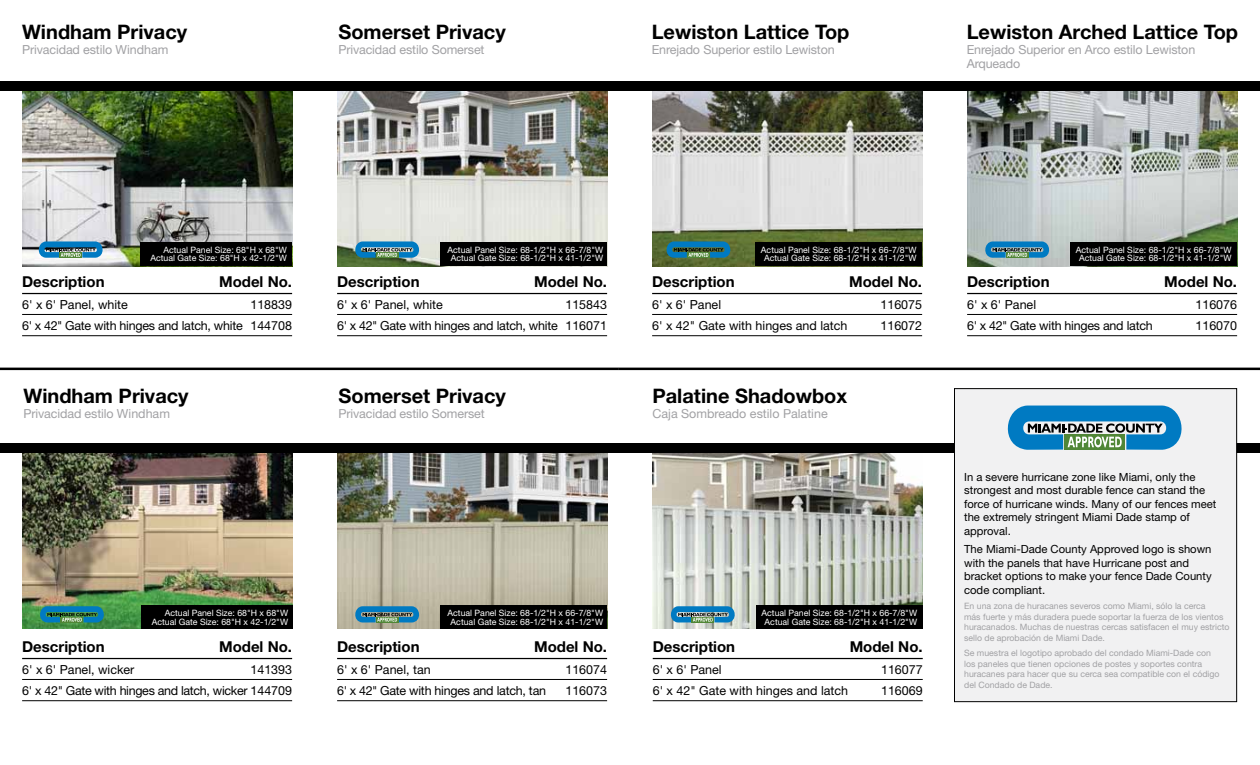
<style>
.page{position:relative;width:1260px;height:765px;background:#fff}
.page>*{position:absolute;margin:0;border:0;box-sizing:border-box;transform-origin:0 0}
.t1{font:700 20px "Helvetica Neue";color:#000}
.t2{font:700 15px "Helvetica Neue";color:#000}
.t3{font:12.5px "Helvetica Neue";color:#000}
.t4{font:12.5px/13.8px "Helvetica Neue";letter-spacing:-.01em;color:#a1a1a4}
.t5{font:12.5px/21.2px "Helvetica Neue";letter-spacing:-.02em;color:#000;text-align:right}
.t6{font:12.5px/21.2px "Helvetica Neue";letter-spacing:-.025em;color:#000;text-align:right}
.t7{font:11.25px/13.5px "Helvetica Neue";color:#000}
.t8{font:8.75px/8.8px "Helvetica Neue";color:#fff;text-align:center}
.t9{font:8.75px/10.5px "Helvetica Neue";color:#a1a1a4}
</style>
<div class="page">
<img style="left:653px;top:452px;width:270px;height:177px">
<hr style="left:618px;top:368px;width:642px;height:2px;background:#000">
<div style="left:624px;top:443px;width:636px;height:9px;background:#000"></div>
<div style="left:954px;top:388px;width:283px;height:314px;background:#f1f1f2;border:1px solid #000"></div>
<img style="left:337px;top:452px;width:270px;height:177px">
<img style="left:22px;top:452px;width:270px;height:177px">
<img style="left:22px;top:91px;width:270px;height:175px">
<img style="left:337px;top:91px;width:270px;height:175px">
<img style="left:652px;top:91px;width:270px;height:175px">
<img style="left:967px;top:91px;width:270px;height:175px">
<hr style="left:22px;top:293px;width:270px;height:1px;background:#000">
<hr style="left:22px;top:314px;width:270px;height:1px;background:#000">
<hr style="left:22px;top:335px;width:270px;height:1px;background:#000">
<hr style="left:22px;top:658px;width:270px;height:1px;background:#000">
<hr style="left:22px;top:679px;width:270px;height:1px;background:#000">
<hr style="left:22px;top:700px;width:270px;height:1px;background:#000">
<div style="left:0;top:443px;width:631px;height:9px;background:#000"></div>
<hr style="left:0;top:368px;width:618px;height:2px;background:#000">
<hr style="left:337px;top:293px;width:270px;height:1px;background:#000">
<hr style="left:337px;top:314px;width:270px;height:1px;background:#000">
<hr style="left:337px;top:335px;width:270px;height:1px;background:#000">
<hr style="left:337px;top:658px;width:270px;height:1px;background:#000">
<hr style="left:337px;top:679px;width:270px;height:1px;background:#000">
<hr style="left:337px;top:700px;width:270px;height:1px;background:#000">
<hr style="left:652px;top:293px;width:270px;height:1px;background:#000">
<hr style="left:652px;top:314px;width:270px;height:1px;background:#000">
<hr style="left:652px;top:335px;width:270px;height:1px;background:#000">
<div style="left:140px;top:242px;width:152px;height:23px;background:#000"></div>
<div style="left:440px;top:242px;width:167px;height:23px;background:#000"></div>
<div style="left:755px;top:242px;width:167px;height:23px;background:#000"></div>
<div style="left:1070px;top:242px;width:167px;height:23px;background:#000"></div>
<hr style="left:967px;top:293px;width:270px;height:1px;background:#000">
<hr style="left:967px;top:314px;width:270px;height:1px;background:#000">
<hr style="left:967px;top:335px;width:270px;height:1px;background:#000">
<hr style="left:653px;top:658px;width:270px;height:1px;background:#000">
<hr style="left:653px;top:679px;width:270px;height:1px;background:#000">
<hr style="left:653px;top:700px;width:270px;height:1px;background:#000">
<div style="left:141px;top:606px;width:151px;height:23px;background:#000"></div>
<div style="left:440px;top:606px;width:167px;height:23px;background:#000"></div>
<div style="left:756px;top:606px;width:167px;height:23px;background:#000"></div>
<div style="left:0;top:82px;width:633px;height:9px;background:#000"></div>
<div style="left:624px;top:82px;width:636px;height:9px;background:#000"></div>
<svg style="left:36px;top:241px;width:70px;height:17px"></svg>
<svg style="left:352px;top:241px;width:70px;height:17px"></svg>
<svg style="left:663px;top:241px;width:70px;height:17px"></svg>
<svg style="left:982px;top:241px;width:70px;height:17px"></svg>
<svg style="left:37px;top:606px;width:70px;height:17px"></svg>
<svg style="left:352px;top:606px;width:70px;height:17px"></svg>
<svg style="left:668px;top:606px;width:70px;height:17px"></svg>
<svg style="left:1007px;top:405px;width:175px;height:45px"></svg>
<h1 class="t1" style="left:22px;top:20px;width:167px">Windham Privacy</h1>
<h3 class="t4" style="left:22px;top:43px;width:148px">Privacidad estilo Windham</h3>
<h1 class="t1" style="left:338px;top:20px;width:169px">Somerset Privacy</h1>
<h3 class="t4" style="left:338px;top:43px;width:148px">Privacidad estilo Somerset</h3>
<h1 class="t1" style="left:652px;top:20px;width:199px">Lewiston Lattice Top</h1>
<h3 class="t4" style="left:652px;top:43px;width:185px">Enrejado Superior estilo Lewiston</h3>
<h1 class="t1" style="left:967px;top:20px;width:273px">Lewiston Arched Lattice Top</h1>
<h3 class="t4" style="left:967px;top:43px;width:230px">Enrejado Superior en Arco estilo Lewiston<br>Arqueado</h3>
<p class="t8" style="left:151px;top:245px;width:138px;text-align:right">Actual Panel Size: 68"H x 68"W<br>Actual Gate Size: 68"H x 42-1/2"W</p>
<p class="t8" style="left:448px;top:245px;width:157px">Actual Panel Size: 68-1/2"H x 66-7/8"W<br>Actual Gate Size: 68-1/2"H x 41-1/2"W</p>
<p class="t8" style="left:761px;top:245px;width:157px">Actual Panel Size: 68-1/2"H x 66-7/8"W<br>Actual Gate Size: 68-1/2"H x 41-1/2"W</p>
<p class="t8" style="left:1076px;top:245px;width:157px">Actual Panel Size: 68-1/2"H x 66-7/8"W<br>Actual Gate Size: 68-1/2"H x 41-1/2"W</p>
<h2 class="t2" style="left:22px;top:273px;width:84px">Description</h2>
<h2 class="t2" style="left:219px;top:273px;width:75px">Model No.</h2>
<h3 class="t3" style="left:22px;top:297px;width:107px">6' x 6' Panel, white</h3>
<h3 class="t5" style="left:22px;top:293px;width:272px">118839<br>6' x 42" Gate with hinges and latch, white 144708</h3>
<h2 class="t2" style="left:337px;top:273px;width:84px">Description</h2>
<h2 class="t2" style="left:534px;top:273px;width:75px">Model No.</h2>
<h3 class="t3" style="left:337px;top:297px;width:107px">6' x 6' Panel, white</h3>
<h3 class="t5" style="left:337px;top:293px;width:271px">115843<br>6' x 42" Gate with hinges and latch, white 116071</h3>
<h2 class="t2" style="left:652px;top:273px;width:84px">Description</h2>
<h2 class="t2" style="left:849px;top:273px;width:75px">Model No.</h2>
<h3 class="t3" style="left:652px;top:297px;width:71px">6' x 6' Panel</h3>
<h3 class="t3" style="left:880px;top:297px;width:43px">116075</h3>
<h3 class="t3" style="left:652px;top:318px;width:197px">6' x 42" Gate with hinges and latch</h3>
<h3 class="t3" style="left:880px;top:318px;width:43px">116072</h3>
<h1 class="t1" style="left:24px;top:383px;width:167px">Windham Privacy</h1>
<h3 class="t4" style="left:24px;top:406px;width:148px">Privacidad estilo Windham</h3>
<h1 class="t1" style="left:339px;top:383px;width:169px">Somerset Privacy</h1>
<h3 class="t4" style="left:339px;top:406px;width:148px">Privacidad estilo Somerset</h3>
<h1 class="t1" style="left:652px;top:383px;width:196px">Palatine Shadowbox</h1>
<h3 class="t4" style="left:652px;top:406px;width:177px">Caja Sombreado estilo Palatine</h3>
<p class="t8" style="left:152px;top:609px;width:138px;text-align:right">Actual Panel Size: 68"H x 68"W<br>Actual Gate Size: 68"H x 42-1/2"W</p>
<p class="t8" style="left:448px;top:609px;width:157px">Actual Panel Size: 68-1/2"H x 66-7/8"W<br>Actual Gate Size: 68-1/2"H x 41-1/2"W</p>
<p class="t8" style="left:762px;top:609px;width:157px">Actual Panel Size: 68-1/2"H x 66-7/8"W<br>Actual Gate Size: 68-1/2"H x 41-1/2"W</p>
<h2 class="t2" style="left:22px;top:638px;width:84px">Description</h2>
<h2 class="t2" style="left:219px;top:638px;width:75px">Model No.</h2>
<h3 class="t3" style="left:22px;top:662px;width:114px">6' x 6' Panel, wicker</h3>
<h3 class="t6" style="left:22px;top:658px;width:272px">141393<br>6' x 42" Gate with hinges and latch, wicker 144709</h3>
<h2 class="t2" style="left:337px;top:638px;width:84px">Description</h2>
<h2 class="t2" style="left:534px;top:638px;width:75px">Model No.</h2>
<h3 class="t3" style="left:337px;top:662px;width:95px">6' x 6' Panel, tan</h3>
<h3 class="t3" style="left:565px;top:662px;width:43px">116074</h3>
<h3 class="t5" style="left:337px;top:680px;width:210px">6' x 42" Gate with hinges and latch, tan</h3>
<h3 class="t3" style="left:565px;top:683px;width:43px">116073</h3>
<h2 class="t2" style="left:653px;top:638px;width:84px">Description</h2>
<h2 class="t2" style="left:850px;top:638px;width:75px">Model No.</h2>
<h3 class="t3" style="left:653px;top:662px;width:70px">6' x 6' Panel</h3>
<h3 class="t3" style="left:881px;top:662px;width:43px">116077</h3>
<h3 class="t3" style="left:653px;top:683px;width:197px">6' x 42" Gate with hinges and latch</h3>
<h3 class="t3" style="left:881px;top:683px;width:43px">116069</h3>
<h2 class="t2" style="left:967px;top:273px;width:84px">Description</h2>
<h2 class="t2" style="left:1164px;top:273px;width:75px">Model No.</h2>
<h3 class="t3" style="left:967px;top:297px;width:70px">6' x 6' Panel</h3>
<h3 class="t3" style="left:1195px;top:297px;width:43px">116076</h3>
<h3 class="t5" style="left:967px;top:315px;width:187px">6' x 42" Gate with hinges and latch</h3>
<h3 class="t3" style="left:1195px;top:318px;width:43px">116070</h3>
<p class="t7" style="left:964px;top:470px;width:254px">In a severe hurricane zone like Miami, only the strongest and most durable fence can stand the force of hurricane winds. Many of our fences meet the extremely stringent Miami Dade stamp of approval.</p>
<p class="t7" style="left:964px;top:543px;width:249px">The Miami-Dade County Approved logo is shown with the panels that have Hurricane post and bracket options to make your fence Dade County code compliant.</p>
<p class="t9" style="left:964px;top:601px;width:267px">En una zona de huracanes severos como Miami, sólo la cerca<br>más fuerte y más duradera puede soportar la fuerza de los vientos huracanados. Muchas de nuestras cercas satisfacen el muy estricto sello de aprobación de Miami Dade.</p>
<p class="t9" style="left:964px;top:648px;width:257px">Se muestra el logotipo aprobado del condado Miami-Dade con los paneles que tienen opciones de postes y soportes contra huracanes para hacer que su cerca sea compatible con el código del Condado de Dade.</p>
</div>
